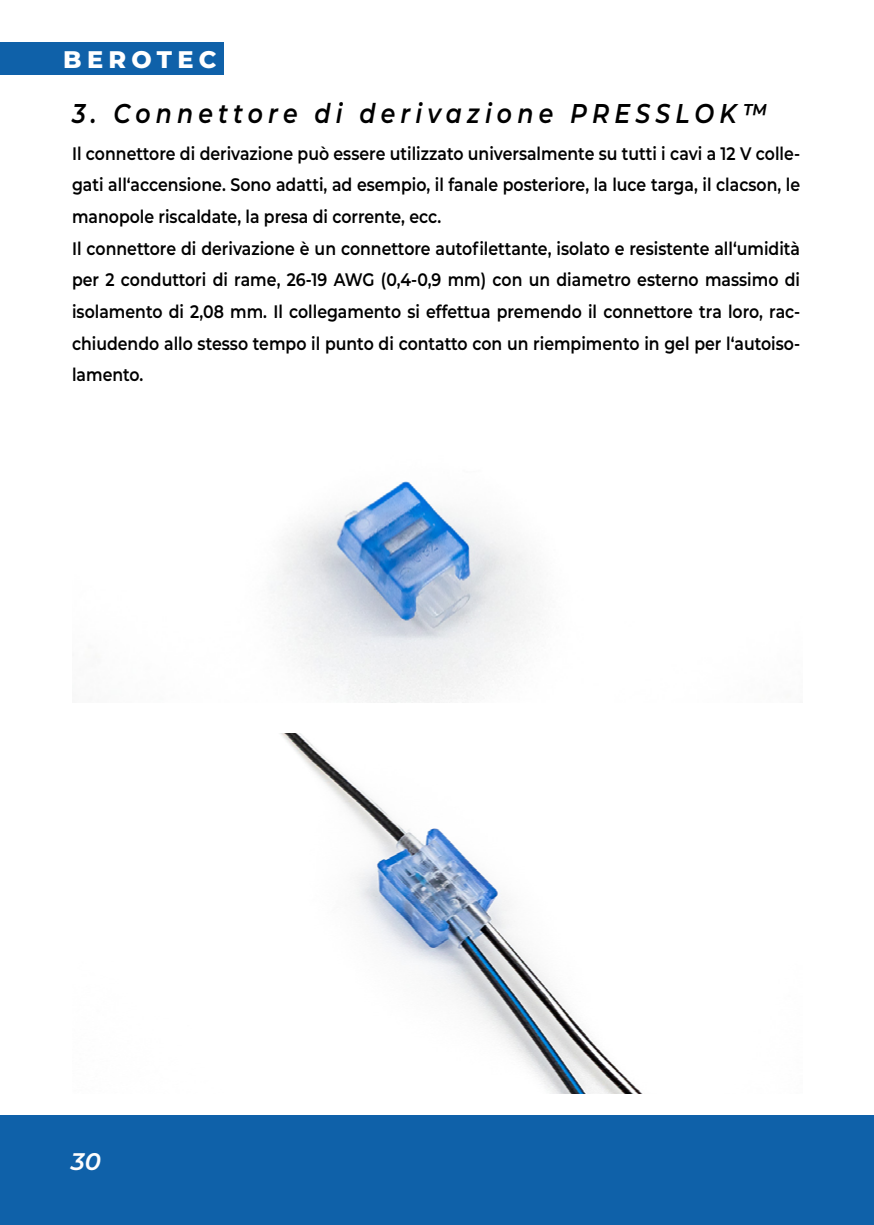
<style>
.page{position:relative;width:874px;height:1225px;background:#fff}
.page>*{position:absolute;margin:0;border:0;box-sizing:border-box;transform-origin:0 0}
.t1{font:italic 600 27.2px "Montserrat";letter-spacing:.22em;color:#000;scale:.87 1}
.t2{font:800 24px "Montserrat";letter-spacing:.22em;color:#fff}
.t3{font:italic 600 24px "Montserrat";color:#fdfdfd}
.t4{font:600 18px/31.6px "Montserrat";color:#000;scale:.87 1}
</style>
<div class="page">
<div style="left:0;top:1115px;width:873px;height:110px;background:#0f61a9"></div>
<div style="left:0;top:43px;width:223px;height:32px;background:#0f61a9"></div>
<img style="left:271px;top:481px;width:268px;height:221px">
<img style="left:280px;top:733px;width:363px;height:361px">
<h2 class="t2" style="left:63px;top:41px;width:155px">BEROTEC</h2>
<h1 class="t1" style="left:72px;top:94px;width:799px">3. Connettore di derivazione PRESSLOK™</h1>
<p class="t4" style="left:72px;top:137px;width:837px">Il connettore di derivazione può essere utilizzato universalmente su tutti i cavi a 12 V colle&shy;gati all‘accensione. Sono adatti, ad esempio, il fanale posteriore, la luce targa, il clacson, le manopole riscaldate, la presa di corrente, ecc.<br>Il connettore di derivazione è un connettore autofilettante, isolato e resistente all‘umidità per 2 conduttori di rame, 26-19 AWG (0,4-0,9 mm) con un diametro esterno massimo di isolamento di 2,08 mm. Il collegamento si effettua premendo il connettore tra loro, rac&shy;chiudendo allo stesso tempo il punto di contatto con un riempimento in gel per l‘autoiso&shy;lamento.</p>
<h2 class="t3" style="left:71px;top:1144px;width:32px">30</h2>
</div>
